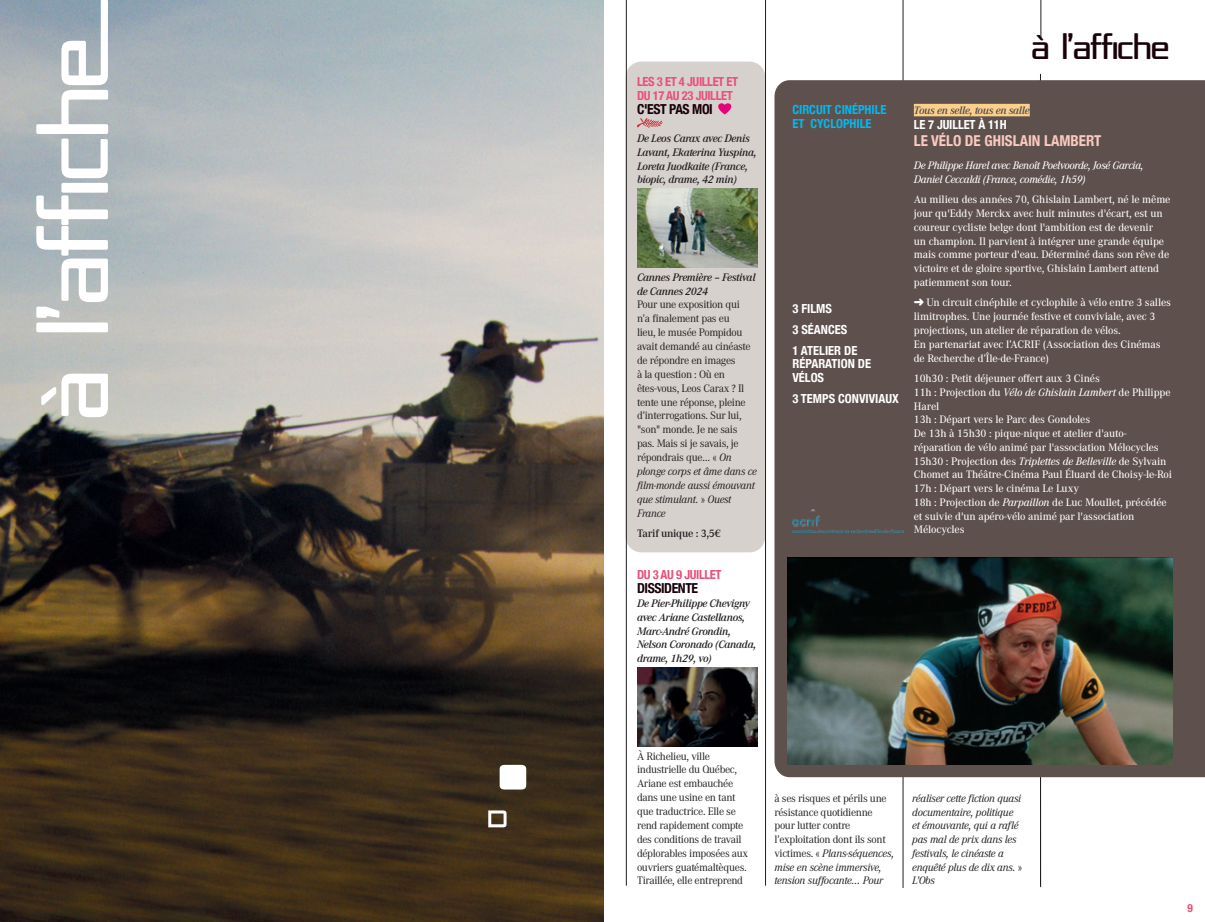
<style>
.page{position:relative;width:1205px;height:922px;background:#fff}
.page>*{position:absolute;margin:0;border:0;box-sizing:border-box;transform-origin:0 0}
.t1{font:30px "Republika IV Cnd";letter-spacing:-.03em;color:#19000a;scale:1.25 1}
.t2{font:700 condensed 15px "Helvetica Neue";color:#fac9bf}
.t3{font:700 condensed 13.75px "Helvetica Neue";letter-spacing:-.03em;color:#19000a}
.t4{font:700 condensed 12.5px/20.6px "Helvetica Neue";color:#fff}
.t5{font:700 condensed 12.5px/13.9px "Helvetica Neue";letter-spacing:-.03em;color:#e9507a}
.t6{font:700 condensed 12.5px/13.8px "Helvetica Neue";color:#00baf1}
.t7{font:500 11.25px/13.8px "Corporate A";letter-spacing:-.01em;color:#fff}
.t8{font:11.25px/13.9px "Corporate A";letter-spacing:-.03em;color:#231f20}
.t9{font:italic 600 11.25px/13.9px "Corporate A";letter-spacing:-.03em;color:#231f20}
.t10{font:italic 11.25px/13.8px "Corporate A";letter-spacing:-.02em;color:#231f20}
.t11{font:italic 500 11.25px/13.8px "Corporate A";letter-spacing:-.03em;color:#fff}
.t12{font:italic 600 11.25px "Corporate A";letter-spacing:-.03em;color:#4b4c4d}
.t13{font:600 11.25px "Corporate A";letter-spacing:-.03em;color:#231f20}
.t14{font:700 condensed 11.25px "Helvetica Neue LT Com";color:#e9507a}
.s1{font-style:italic}
.s2{font-style:normal}
</style>
<div class="page">
<div style="left:626px;top:62px;width:139px;height:490px;background:#d7d1ce;border-radius:16px"></div>
<hr style="left:1040px;top:74px;width:1px;height:811px;background:#231f20">
<img style="left:0;top:0;width:604px;height:921px">
<hr style="left:1040px;top:0;width:1px;height:37px;background:#231f20">
<hr style="left:903px;top:0;width:1px;height:887px;background:#231f20">
<hr style="left:765px;top:0;width:1px;height:885px;background:#231f20">
<hr style="left:626px;top:0;width:1px;height:885px;background:#231f20">
<svg style="left:718px;top:103px;width:14px;height:11px"></svg>
<svg style="left:637px;top:118px;width:26px;height:10px"></svg>
<img style="left:637px;top:188px;width:120px;height:80px">
<img style="left:637px;top:667px;width:120px;height:79px">
<div style="left:774px;top:80px;width:431px;height:697px;background:#5e504c"></div>
<div style="left:914px;top:104px;width:116px;height:12px;background:#fdcf8c"></div>
<img style="left:787px;top:557px;width:385px;height:207px">
<svg style="left:36px;top:0;width:72px;height:417px"></svg>
<svg style="left:500px;top:764px;width:26px;height:25px"></svg>
<svg style="left:488px;top:810px;width:18px;height:17px"></svg>
<img style="left:792px;top:509px;width:112px;height:23px">
<p class="t5" style="left:637px;top:74px;width:103px">LES 3 ET 4 JUILLET ET<br>DU 17 AU 23 JUILLET</p>
<p class="t3" style="left:637px;top:98px;width:77px">C'EST PAS MOI</p>
<p class="t9" style="left:637px;top:131px;width:121px">De Leos Carax avec Denis<br>Lavant, Ekaterina Yuspina,<br>Loreta Juodkaite (France, biopic, drame, 42 min)</p>
<p class="t9" style="left:637px;top:269px;width:120px">Cannes Première – Festival de Cannes 2024</p>
<p class="t8" style="left:637px;top:297px;width:121px">Pour une exposition qui<br>n’a finalement pas eu<br>lieu, le musée Pompidou avait demandé au cinéaste de répondre en images<br>à la question : Où en êtes-vous, Leos Carax ? Il tente une réponse, pleine d’interrogations. Sur lui, "son" monde. Je ne sais pas. Mais si je savais, je répondrais que… « <span class="s1">On plonge corps et âme dans ce film-monde aussi émouvant que stimulant.</span> » <span class="s1">Ouest<br>France</span></p>
<p class="t13" style="left:637px;top:526px;width:85px">Tarif unique : 3,5€</p>
<p class="t5" style="left:637px;top:566px;width:86px">DU 3 AU 9 JUILLET</p>
<p class="t3" style="left:637px;top:576px;width:63px">DISSIDENTE</p>
<p class="t9" style="left:637px;top:595px;width:121px">De Pier-Philippe Chevigny avec Ariane Castellanos,<br>Marc-André Grondin,<br>Nelson Coronado (Canada, drame, 1h29, vo)</p>
<h1 class="t1" style="left:1031px;top:32px;width:112px">À L’AFFICHE</h1>
<p class="t6" style="left:792px;top:102px;width:96px">CIRCUIT CINÉPHILE<br>ET CYCLOPHILE</p>
<p class="t4" style="left:792px;top:298px;width:66px">3 FILMS<br>3 SÉANCES<br>1 ATELIER DE</p>
<p class="t4" style="left:792px;top:356px;width:80px;line-height:13.8px">RÉPARATION DE<br>VÉLOS</p>
<p class="t4" style="left:792px;top:387px;width:108px">3 TEMPS CONVIVIAUX</p>
<p class="t12" style="left:914px;top:102px;width:117px">Tous en selle, tous en salle</p>
<p class="t4" style="left:914px;top:113px;width:94px">LE 7 JUILLET À 11H</p>
<h2 class="t2" style="left:914px;top:128px;width:189px">LE VÉLO DE GHISLAIN LAMBERT</h2>
<p class="t11" style="left:914px;top:158px;width:231px">De Philippe Harel avec Benoît Poelvoorde, José Garcia,<br>Daniel Ceccaldi (France, comédie, 1h59)</p>
<p class="t7" style="left:914px;top:192px;width:258px">Au milieu des années 70, Ghislain Lambert, né le même jour qu'Eddy Merckx avec huit minutes d'écart, est un coureur cycliste belge dont l'ambition est de devenir<br>un champion. Il parvient à intégrer une grande équipe mais comme porteur d'eau. Déterminé dans son rêve de victoire et de gloire sportive, Ghislain Lambert attend patiemment son tour.</p>
<p class="t7" style="left:914px;top:295px;width:259px">➜ Un circuit cinéphile et cyclophile à vélo entre 3 salles limitrophes. Une journée festive et conviviale, avec 3 projections, un atelier de réparation de vélos.<br>En partenariat avec l’ACRIF (Association des Cinémas de Recherche d’Île-de-France)</p>
<p class="t7" style="left:914px;top:371px;width:260px">10h30 : Petit déjeuner offert aux 3 Cinés<br>11h : Projection du <span class="s1">Vélo de Ghislain Lambert</span> de Philippe Harel<br>13h : Départ vers le Parc des Gondoles<br>De 13h à 15h30 : pique-nique et atelier d'auto&shy;réparation de vélo animé par l'association Mélocycles 15h30 : Projection des <span class="s1">Triplettes de Belleville</span> de Sylvain Chomet au Théâtre-Cinéma Paul Éluard de Choisy-le-Roi 17h : Départ vers le cinéma Le Luxy<br>18h : Projection de <span class="s1">Parpaillon</span> de Luc Moullet, précédée et suivie d'un apéro-vélo animé par l'association Mélocycles</p>
<p class="t8" style="left:637px;top:748px;width:113px">À Richelieu, ville industrielle du Québec,<br>Ariane est embauchée dans une usine en tant que traductrice. Elle se rend rapidement compte des conditions de travail déplorables imposées aux ouvriers guatémaltèques.<br>Tiraillée, elle entreprend</p>
<p class="t8" style="left:774px;top:790px;width:121px">à ses risques et périls une résistance quotidienne pour lutter contre l’exploitation dont ils sont victimes. « <span class="s1">Plans-séquences, mise en scène immersive, tension suffocante… Pour</span></p>
<p class="t10" style="left:912px;top:790px;width:112px">réaliser cette fiction quasi documentaire, politique et émouvante, qui a raflé pas mal de prix dans les festivals, le cinéaste a enquêté plus de dix ans. <span class="s2">»<br></span>L’Obs</p>
<p class="t14" style="left:1187px;top:900px;width:7px">9</p>
</div>
